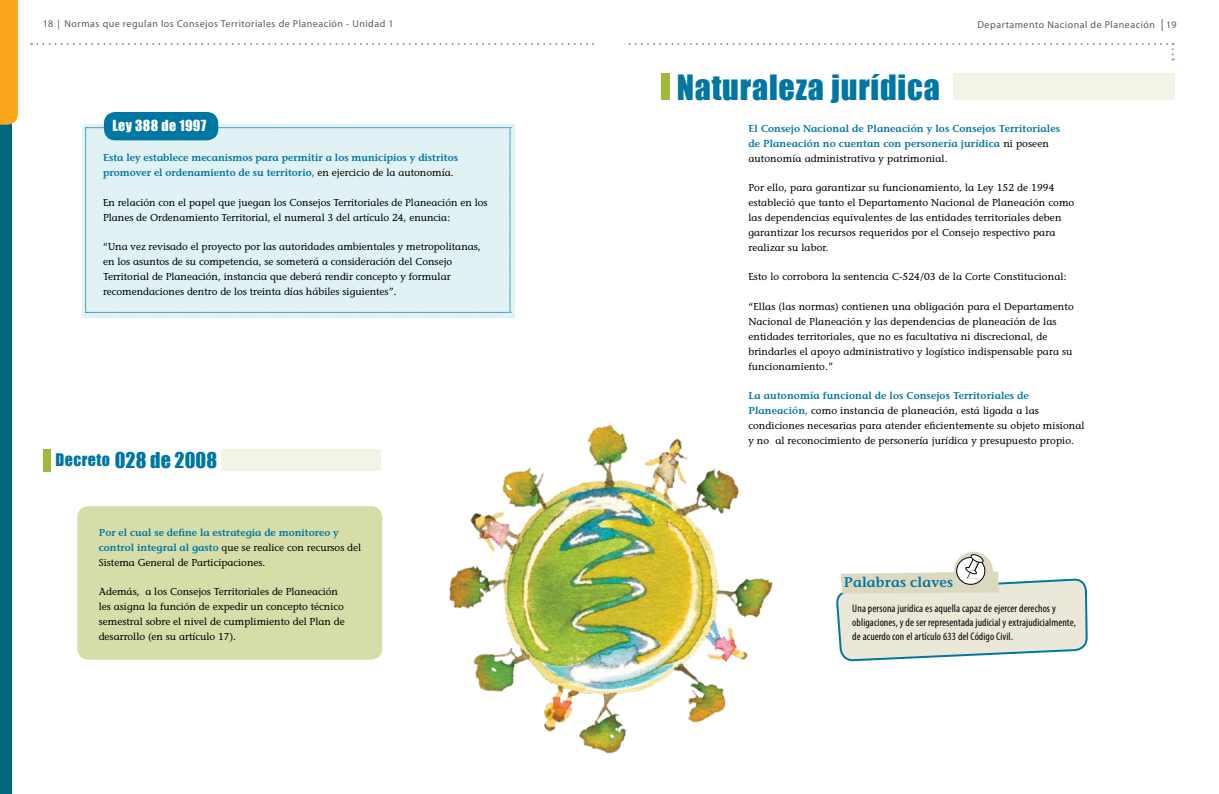
<style>
.page{position:relative;width:1219px;height:794px;background:#fff}
.page>*{position:absolute;margin:0;border:0;box-sizing:border-box;transform-origin:0 0}
.t1{font:32px "Impact";letter-spacing:.025em;color:#0076a3}
.t2{font:20px "Impact";letter-spacing:.005em;color:#0076a3}
.t3{font:16px "Impact";letter-spacing:.025em;color:#0076a3}
.t4{font:600 14px "Stone Informal";letter-spacing:.01em;color:#0076a3}
.t5{font:14px "Impact";letter-spacing:.025em;color:#fff}
.t6{font:condensed 11px/14px "Myriad Pro";letter-spacing:.01em;color:#000}
.t7{font:10px/15px "Stone Informal";letter-spacing:.01em;color:#000}
.t8{font:600 10px/15px "Stone Informal";color:#0076a3}
.t9{font:10px "Myriad Pro";letter-spacing:.05em;color:#58595b}
.s1{font-size:12px}
.s2{font-weight:400;color:#000}
.s3{font-weight:600;color:#0076a3}
</style>
<div class="page">
<div style="left:0;top:0;width:12px;height:794px;background:#00677d"></div>
<svg style="left:0;top:0;width:18px;height:125px"></svg>
<svg style="left:31px;top:43px;width:1143px;height:17px"></svg>
<hr style="left:595px;top:43px;width:29px;height:3px;background:#fff">
<img style="left:449px;top:424px;width:324px;height:330px">
<div style="left:221px;top:449px;width:160px;height:22px;background:#f2f4e6"></div>
<div style="left:954px;top:74px;width:221px;height:26px;background:#f2f4e6"></div>
<div style="left:82px;top:124px;width:433px;height:194px;background:#e1f2f4"></div>
<svg style="left:85px;top:127px;width:426px;height:186px"></svg>
<div style="left:104px;top:112px;width:114px;height:28px;background:#0076a3;border-radius:11px"></div>
<div style="left:43px;top:449px;width:8px;height:23px;background:#a0b93b"></div>
<div style="left:77px;top:506px;width:305px;height:153px;background:#d6dda9;border-radius:11px"></div>
<svg style="left:836px;top:552px;width:252px;height:108px"></svg>
<div style="left:660px;top:74px;width:9px;height:26px;background:#a0b93b"></div>
<p class="t9" style="left:43px;top:17px;width:352px">18 | Normas que regulan los Consejos Territoriales de Planeación - Unidad 1</p>
<p class="t9" style="left:977px;top:18px;width:201px">Departamento Nacional de Planeación <span class="s1">|</span> 19</p>
<h3 class="t5" style="left:113px;top:114px;width:95px">Ley 388 de 1997</h3>
<p class="t8" style="left:103px;top:150px;width:356px">Esta ley establece mecanismos para permitir a los municipios y distritos promover el ordenamiento de su territorio, <span class="s2">en ejercicio de la autonomía.</span></p>
<p class="t7" style="left:103px;top:194px;width:386px">En relación con el papel que juegan los Consejos Territoriales de Planeación en los<br>Planes de Ordenamiento Territorial, el numeral 3 del artículo 24, enuncia:</p>
<p class="t7" style="left:103px;top:239px;width:379px">“Una vez revisado el proyecto por las autoridades ambientales y metropolitanas, en los asuntos de su competencia, se someterá a consideración del Consejo Territorial de Planeación, instancia que deberá rendir concepto y formular recomendaciones dentro de los treinta días hábiles siguientes”.</p>
<h2 class="t2" style="left:115px;top:444px;width:104px">028 de 2008</h2>
<h3 class="t3" style="left:56px;top:447px;width:56px">Decreto</h3>
<p class="t8" style="left:99px;top:525px;width:264px">Por el cual se define la estrategia de monitoreo y control integral al gasto <span class="s2">que se realice con recursos del<br>Sistema General de Participaciones.</span></p>
<p class="t7" style="left:99px;top:584px;width:247px">Además, a los Consejos Territoriales de Planeación les asigna la función de expedir un concepto técnico semestral sobre el nivel de cumplimiento del Plan de desarrollo (en su artículo 17).</p>
<h1 class="t1" style="left:677px;top:63px;width:265px">Naturaleza jurídica</h1>
<p class="t8" style="left:748px;top:121px;width:313px">El Consejo Nacional de Planeación y los Consejos Territoriales de Planeación no cuentan con personería jurídica <span class="s2">ni poseen autonomía administrativa y patrimonial.</span></p>
<p class="t7" style="left:748px;top:180px;width:327px">Por ello, para garantizar su funcionamiento, la Ley 152 de 1994 estableció que tanto el Departamento Nacional de Planeación como las dependencias equivalentes de las entidades territoriales deben garantizar los recursos requeridos por el Consejo respectivo para realizar su labor.</p>
<p class="t7" style="left:748px;top:269px;width:320px">Esto lo corrobora la sentencia C-524/03 de la Corte Constitucional:</p>
<p class="t7" style="left:748px;top:298px;width:327px">“Ellas (las normas) contienen una obligación para el Departamento Nacional de Planeación y las dependencias de planeación de las entidades territoriales, que no es facultativa ni discrecional, de brindarles el apoyo administrativo y logístico indispensable para su funcionamiento.”</p>
<p class="t7" style="left:748px;top:388px;width:338px"><span class="s3">La autonomía funcional de los Consejos Territoriales de Planeación,</span> como instancia de planeación, está ligada a las condiciones necesarias para atender eficientemente su objeto misional y no al reconocimiento de personería jurídica y presupuesto propio.</p>
<h3 class="t4" style="left:844px;top:574px;width:111px">Palabras claves</h3>
<p class="t6" style="left:852px;top:601px;width:225px">Una persona jurídica es aquella capaz de ejercer derechos y obligaciones, y de ser representada judicial y extrajudicialmente, de acuerdo con el artículo 633 del Código Civil.</p>
</div>
